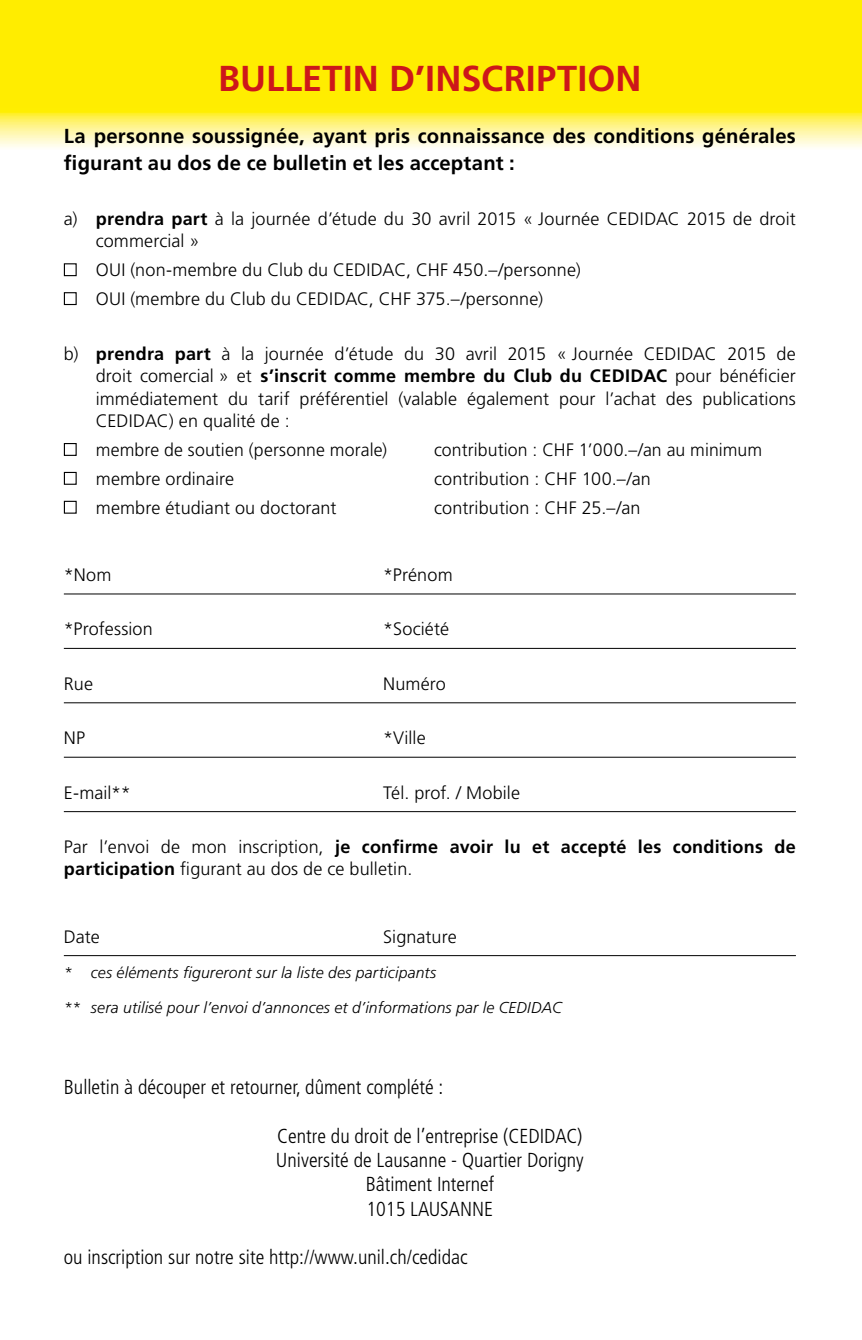
<style>
.page{position:relative;width:862px;height:1340px;background:#fff}
.page>*{position:absolute;margin:0;border:0;box-sizing:border-box;transform-origin:0 0}
.t1{font:700 36px "Frutiger LT Std";color:#cd171a}
.t2{font:300 condensed 20.25px/24.3px "Frutiger LT Std";color:#000;text-align:center}
.t3{font:700 20.25px/27px "Frutiger LT Std";letter-spacing:.01em;color:#000}
.t4{font:300 18px/22.5px "Frutiger LT Std";letter-spacing:.005em;color:#000;text-align:justify}
.t5{font:700 18px/22.5px "Frutiger LT Std";letter-spacing:.01em;color:#000}
.t6{font:italic 300 15.75px "Frutiger LT Std";letter-spacing:.01em;color:#000}
.s1{font-weight:700}
.s2{font-weight:300}
</style>
<div class="page">
<svg style="left:0;top:0;width:861px;height:148px"></svg>
<hr style="left:64px;top:593px;width:731px;height:1px;background:#000">
<hr style="left:64px;top:648px;width:731px;height:1px;background:#000">
<hr style="left:64px;top:702px;width:731px;height:1px;background:#000">
<hr style="left:64px;top:756px;width:731px;height:1px;background:#000">
<hr style="left:64px;top:811px;width:731px;height:1px;background:#000">
<hr style="left:64px;top:955px;width:731px;height:1px;background:#000">
<div style="left:64px;top:263px;width:13px;height:13px;border:1px solid #000"></div>
<div style="left:64px;top:292px;width:13px;height:13px;border:1px solid #000"></div>
<div style="left:64px;top:443px;width:13px;height:13px;border:1px solid #000"></div>
<div style="left:64px;top:472px;width:13px;height:13px;border:1px solid #000"></div>
<div style="left:64px;top:501px;width:13px;height:12px;border:1px solid #000"></div>
<h1 class="t1" style="left:218px;top:57px;width:425px">Bulletin d’inscription</h1>
<p class="t3" style="left:64px;top:123px;width:733px">La personne soussignée, ayant pris connaissance des conditions générales figurant au dos de ce bulletin et les acceptant :</p>
<p class="t4" style="left:64px;top:207px;width:554px">a) <span class="s1">prendra part</span> à la journée d’étude du 30 avril 2015 « Journée CEDIDAC</p>
<p class="t4" style="left:686px;top:207px;width:110px">2015 de droit</p>
<p class="t4" style="left:96px;top:230px;width:105px">commercial »</p>
<p class="t4" style="left:77px;top:259px;width:13px">OUI</p>
<p class="t4" style="left:130px;top:259px;width:214px">(non-membre du Club du CEDIDAC</p>
<p class="t4" style="left:406px;top:259px;width:22px">, CHF</p>
<p class="t4" style="left:453px;top:259px;width:129px">450.–/personne)</p>
<p class="t4" style="left:77px;top:288px;width:13px">OUI</p>
<p class="t4" style="left:130px;top:288px;width:177px">(membre du Club du CEDIDAC</p>
<p class="t4" style="left:368px;top:288px;width:22px">, CHF</p>
<p class="t4" style="left:416px;top:288px;width:128px">375.–/personne)</p>
<p class="t4" style="left:64px;top:342px;width:591px">b) <span class="s1">prendra part</span> à la journée d’étude du 30 avril 2015 « Journée CEDIDAC</p>
<p class="t4" style="left:96px;top:342px;width:701px;text-indent:631px">2015 de droit comercial » et <span class="s1">s’inscrit comme membre du Club du CEDIDAC</span> pour bénéficier immédiatement du tarif préférentiel (valable également pour l’achat des publications CEDIDAC</p>
<p class="t4" style="left:96px;top:406px;width:293px;line-height:28.8px;text-indent:73px">) en qualité de :<br>membre de soutien (personne morale)</p>
<p class="t4" style="left:434px;top:439px;width:120px">contribution : CHF</p>
<p class="t4" style="left:578px;top:439px;width:185px">1’000.–/an au minimum</p>
<p class="t4" style="left:96px;top:467px;width:140px">membre ordinaire</p>
<p class="t4" style="left:434px;top:467px;width:122px">contribution : CHF</p>
<p class="t4" style="left:581px;top:467px;width:71px">100.–/an</p>
<p class="t4" style="left:96px;top:496px;width:242px">membre étudiant ou doctorant</p>
<p class="t4" style="left:434px;top:496px;width:122px">contribution : CHF</p>
<p class="t4" style="left:581px;top:496px;width:60px">25.–/an</p>
<p class="t4" style="left:64px;top:563px;width:49px">*Nom</p>
<p class="t4" style="left:383px;top:563px;width:71px">*Prénom</p>
<p class="t4" style="left:64px;top:618px;width:90px">*Profession</p>
<p class="t4" style="left:383px;top:618px;width:67px">*Société</p>
<p class="t4" style="left:64px;top:672px;width:181px">Rue N</p>
<p class="t4" style="left:395px;top:672px;width:52px">uméro</p>
<p class="t4" style="left:64px;top:727px;width:8px">NP</p>
<p class="t4" style="left:383px;top:727px;width:44px">*Ville</p>
<p class="t4" style="left:64px;top:781px;width:68px">E-mail**</p>
<p class="t4" style="left:383px;top:781px;width:138px">Tél. prof. / Mobile</p>
<p class="t5" style="left:64px;top:835px;width:733px"><span class="s2">Par l’envoi de mon inscription,</span> je confirme avoir lu et accepté les conditions de participation <span class="s2">figurant au dos de ce bulletin.</span></p>
<p class="t4" style="left:64px;top:925px;width:38px">Date</p>
<p class="t4" style="left:383px;top:925px;width:75px">Signature</p>
<p class="t6" style="left:64px;top:963px;width:374px">* ces éléments figureront sur la liste des participants</p>
<p class="t6" style="left:64px;top:998px;width:499px">** sera utilisé pour l’envoi d’annonces et d’informations par le CEDIDAC</p>
<p class="t2" style="left:64px;top:1075px;width:381px">Bulletin à découper et retourner, dûment complété :</p>
<p class="t2" style="left:276px;top:1123px;width:309px">Centre du droit de l’entreprise (CEDIDAC)<br>Université de Lausanne - Quartier Dorigny<br>Bâtiment Internef<br>1015 LAUSANNE</p>
<p class="t2" style="left:64px;top:1245px;width:405px">ou inscription sur notre site http://www.unil.ch/cedidac</p>
</div>
